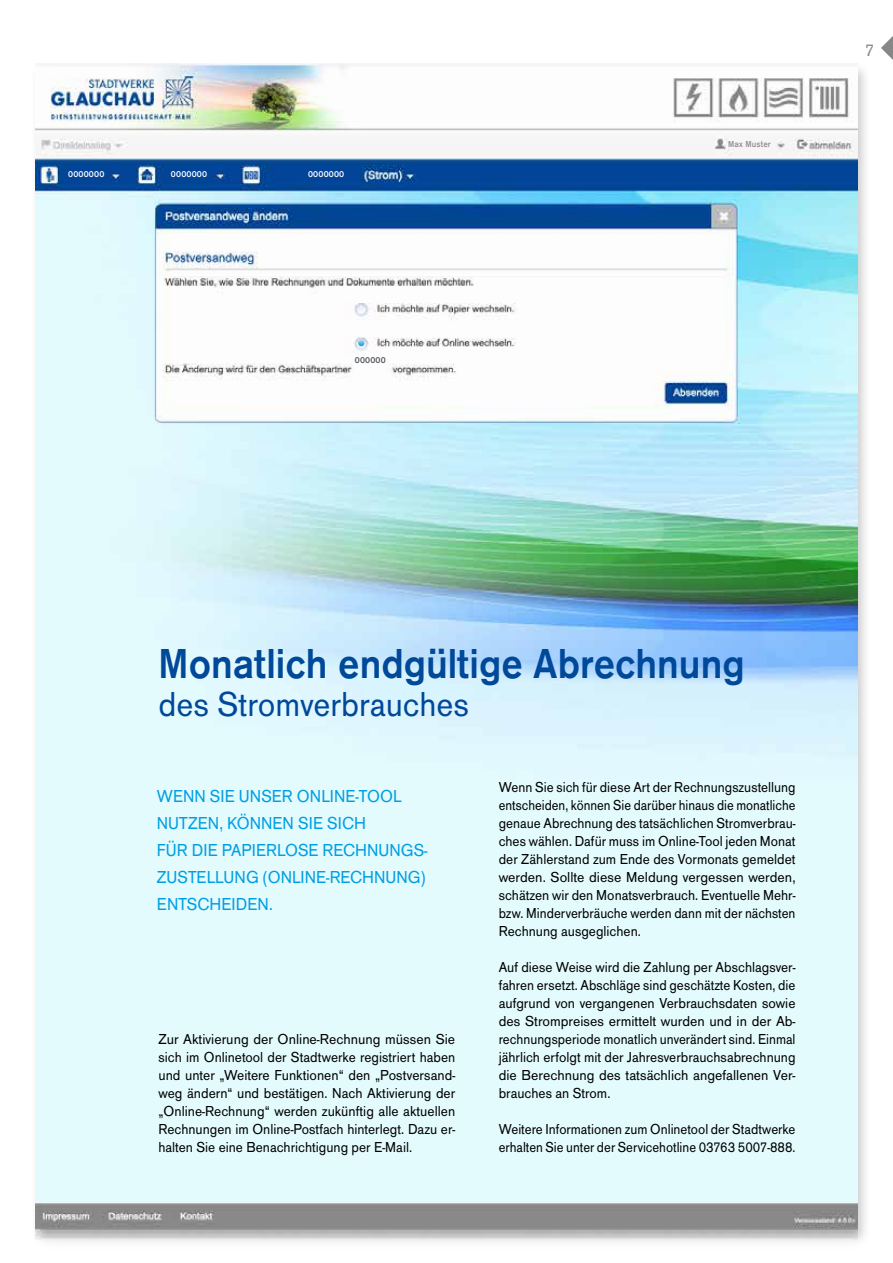
<style>
.page{position:relative;width:893px;height:1263px;background:#fff}
.page>*{position:absolute;margin:0;border:0;box-sizing:border-box;transform-origin:0 0}
.t1{font:600 43.5px "Ancona";color:#004899;scale:.93 1}
.t2{font:36px "Ancona";color:#004899;scale:.93 1}
.t3{font:18px/27px "Ancona";color:#009ee3;scale:.93 1}
.t4{font:18px "Ancona";color:#868786;scale:.93 1}
.t5{font:15px/18px "Ancona";color:#000;text-align:justify;scale:.91 1}
.t6{font:15px/18px "Ancona";color:#000;text-align:justify;scale:.93 1}
.t7{font:15px/18px "Ancona";color:#000;text-align:justify;scale:.96 1}
.t8{font:600 9px "Ancona";letter-spacing:.02em;color:#fff;scale:.93 1}
.t9{font:600 9px "Ancona";letter-spacing:.02em;color:#998f8f;scale:.93 1}
.t10{font:600 9px "Ancona";letter-spacing:.02em;color:#505559;scale:.93 1}
</style>
<div class="page">
<div style="left:30px;top:63px;width:841px;height:1191px;background:#000;opacity:.2"></div>
<img style="left:35px;top:63px;width:823px;height:1176px">
<svg style="left:358px;top:340px;width:6px;height:6px"></svg>
<svg style="left:881px;top:36px;width:12px;height:24px"></svg>
<p class="t8" style="left:68px;top:169px;width:40px">0000000</p>
<p class="t8" style="left:171px;top:169px;width:40px">0000000</p>
<p class="t8" style="left:308px;top:169px;width:40px">0000000</p>
<p class="t10" style="left:355px;top:355px;width:35px">000000</p>
<p class="t9" style="left:728px;top:139px;width:47px">Max Muster</p>
<p class="t4" style="left:865px;top:40px;width:12px">7</p>
<h1 class="t1" style="left:159px;top:639px;width:632px">Monatlich endgültige Abrechnung</h1>
<h2 class="t2" style="left:159px;top:684px;width:335px">des Stromverbrauches</h2>
<p class="t3" style="left:157px;top:783px;width:292px">WENN SIE UNSER ONLINE-TOOL<br>NUTZEN, KÖNNEN SIE SICH<br>FÜR DIE PAPIERLOSE RECHNUNGS-<br>ZUSTELLUNG (ONLINE-RECHNUNG)<br>ENTSCHEIDEN.</p>
<p class="t7" style="left:158px;top:1030px;width:311px">Zur Aktivierung der Online-Rechnung müssen Sie sich im Onlinetool der Stadtwerke registriert haben und unter „Weitere Funktionen“ den „Postversand&shy;weg ändern“ und bestätigen. Nach Aktivierung der „Online-Rechnung“ werden zukünftig alle aktuellen Rechnungen im Online-Postfach hinterlegt. Dazu er&shy;halten Sie eine Benachrichtigung per E-Mail.</p>
<p class="t5" style="left:499px;top:778px;width:328px">Wenn Sie sich für diese Art der Rechnungszustellung entscheiden, können Sie darüber hinaus die monatliche genaue Abrechnung des tatsächlichen Stromverbrau&shy;ches wählen. Dafür muss im Online-Tool jeden Monat der Zählerstand zum Ende des Vormonats gemeldet werden. Sollte diese Meldung vergessen werden, schätzen wir den Monatsverbrauch. Eventuelle Mehr&shy;bzw. Minderverbräuche werden dann mit der nächsten Rechnung ausgeglichen.</p>
<p class="t6" style="left:499px;top:958px;width:321px">Auf diese Weise wird die Zahlung per Abschlagsver&shy;fahren ersetzt. Abschläge sind geschätzte Kosten, die aufgrund von vergangenen Verbrauchsdaten sowie des Strompreises ermittelt wurden und in der Ab&shy;rechnungsperiode monatlich unverändert sind. Einmal jährlich erfolgt mit der Jahresverbrauchsabrechnung die Berechnung des tatsächlich angefallenen Ver&shy;brauches an Strom.</p>
<p class="t5" style="left:499px;top:1120px;width:328px">Weitere Informationen zum Onlinetool der Stadtwerke erhalten Sie unter der Servicehotline 03763 5007-888.</p>
</div>
